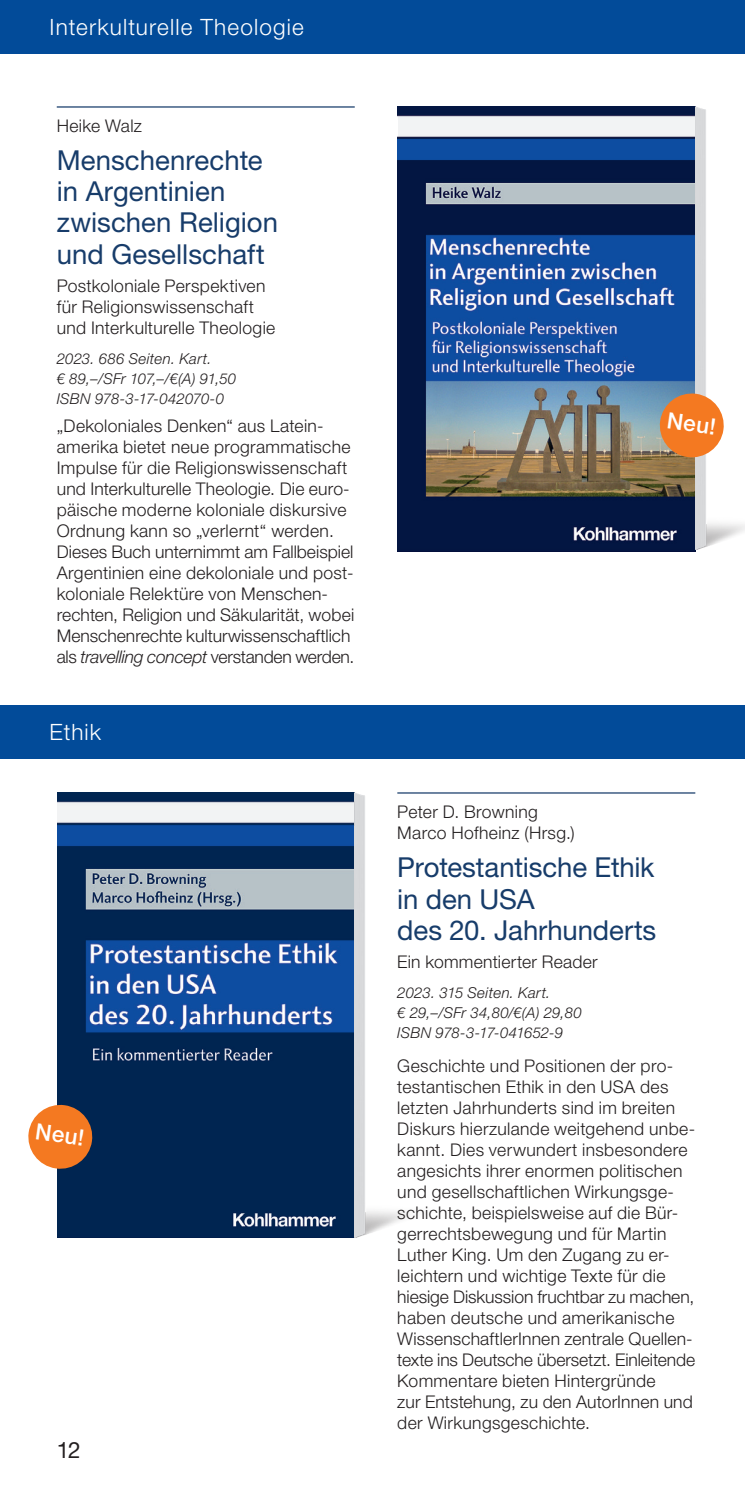
<style>
.page{position:relative;width:745px;height:1489px;background:#fff}
.page>*{position:absolute;margin:0;border:0;box-sizing:border-box;transform-origin:0 0}
.t1{font:27.5px/31.2px "Helvetica Neue LT Pro";color:#173c6a}
.t2{font:300 22.5px "Helvetica Neue LT Pro";letter-spacing:.05em;color:#fff}
.t3{font:500 22.5px "Helvetica Neue LT Pro";color:#fff}
.t4{font:22.5px "Helvetica Neue LT Pro";color:#231f20}
.t5{font:300 17.5px/21px "Helvetica Neue LT Pro";letter-spacing:.02em;color:#231f20}
.t6{font:italic 300 15px/20px "Helvetica Neue LT Pro";letter-spacing:.01em;color:#231f20}
.s1{font-style:italic}
</style>
<div class="page">
<div style="left:0;top:0;width:744px;height:53px;background:#024b99"></div>
<img style="left:397px;top:106px;width:347px;height:445px">
<hr style="left:57px;top:106px;width:297px;height:2px;background:#173c6a">
<div style="left:397px;top:116px;width:297px;height:21px;background:#f2f3f4"></div>
<svg style="left:657px;top:391px;width:68px;height:68px;background:#e18f53"></svg>
<img style="left:57px;top:792px;width:388px;height:445px">
<hr style="left:397px;top:792px;width:297px;height:1px;background:#173c6a">
<div style="left:57px;top:801px;width:297px;height:24px;background:#f2f3f4"></div>
<svg style="left:28px;top:1102px;width:66px;height:68px;background:#ce7d45"></svg>
<div style="left:0;top:705px;width:744px;height:53px;background:#024b99"></div>
<p class="t2" style="left:50px;top:13px;width:255px">Interkulturelle Theologie</p>
<p class="t5" style="left:57px;top:114px;width:87px">Heike Walz</p>
<h1 class="t1" style="left:57px;top:144px;width:223px">Menschenrechte in Argentinien zwischen Religion und Gesellschaft</h1>
<p class="t5" style="left:57px;top:275px;width:220px">Postkoloniale Perspektiven für Religionswissenschaft und Interkulturelle Theologie</p>
<p class="t6" style="left:57px;top:348px;width:181px">2023. 686 Seiten. Kart.<br>€ 89,–/SFr 107,–/€(A) 91,50<br>ISBN 978-3-17-042070-0</p>
<p class="t5" style="left:57px;top:415px;width:299px">„Dekoloniales Denken“ aus Latein&shy;amerika bietet neue programmatische Impulse für die Religionswissenschaft und Interkulturelle Theologie. Die euro&shy;päische moderne koloniale diskursive Ordnung kann so „verlernt“ werden.<br>Dieses Buch unternimmt am Fallbeispiel Argentinien eine dekoloniale und post&shy;koloniale Relektüre von Menschen&shy;rechten, Religion und Säkularität, wobei Menschenrechte kulturwissenschaftlich als <span class="s1">travelling concept</span> verstanden werden.</p>
<p class="t3" style="left:668px;top:406px;width:50px;rotate:8deg">Neu!</p>
<p class="t2" style="left:50px;top:717px;width:53px">Ethik</p>
<p class="t3" style="left:38px;top:1117px;width:50px;rotate:8deg">Neu!</p>
<p class="t4" style="left:57px;top:1436px;width:25px">12</p>
<p class="t5" style="left:397px;top:800px;width:179px">Peter D. Browning<br>Marco Hofheinz (Hrsg.)</p>
<h1 class="t1" style="left:397px;top:851px;width:260px">Protestantische Ethik in den USA<br>des 20. Jahrhunderts</h1>
<p class="t5" style="left:397px;top:950px;width:202px">Ein kommentierter Reader</p>
<p class="t6" style="left:397px;top:982px;width:186px">2023. 315 Seiten. Kart.<br>€ 29,–/SFr 34,80/€(A) 29,80<br>ISBN 978-3-17-041652-9</p>
<p class="t5" style="left:397px;top:1054px;width:299px">Geschichte und Positionen der pro&shy;testantischen Ethik in den USA des letzten Jahrhunderts sind im breiten Diskurs hierzulande weitgehend unbe&shy;kannt. Dies verwundert insbesondere angesichts ihrer enormen politischen und gesellschaftlichen Wirkungsge&shy;schichte, beispielsweise auf die Bür&shy;gerrechtsbewegung und für Martin Luther King. Um den Zugang zu er&shy;leichtern und wichtige Texte für die hiesige Diskussion fruchtbar zu machen, haben deutsche und amerikanische WissenschaftlerInnen zentrale Quellen&shy;texte ins Deutsche übersetzt. Einleitende Kommentare bieten Hintergründe<br>zur Entstehung, zu den AutorInnen und der Wirkungsgeschichte.</p>
</div>
